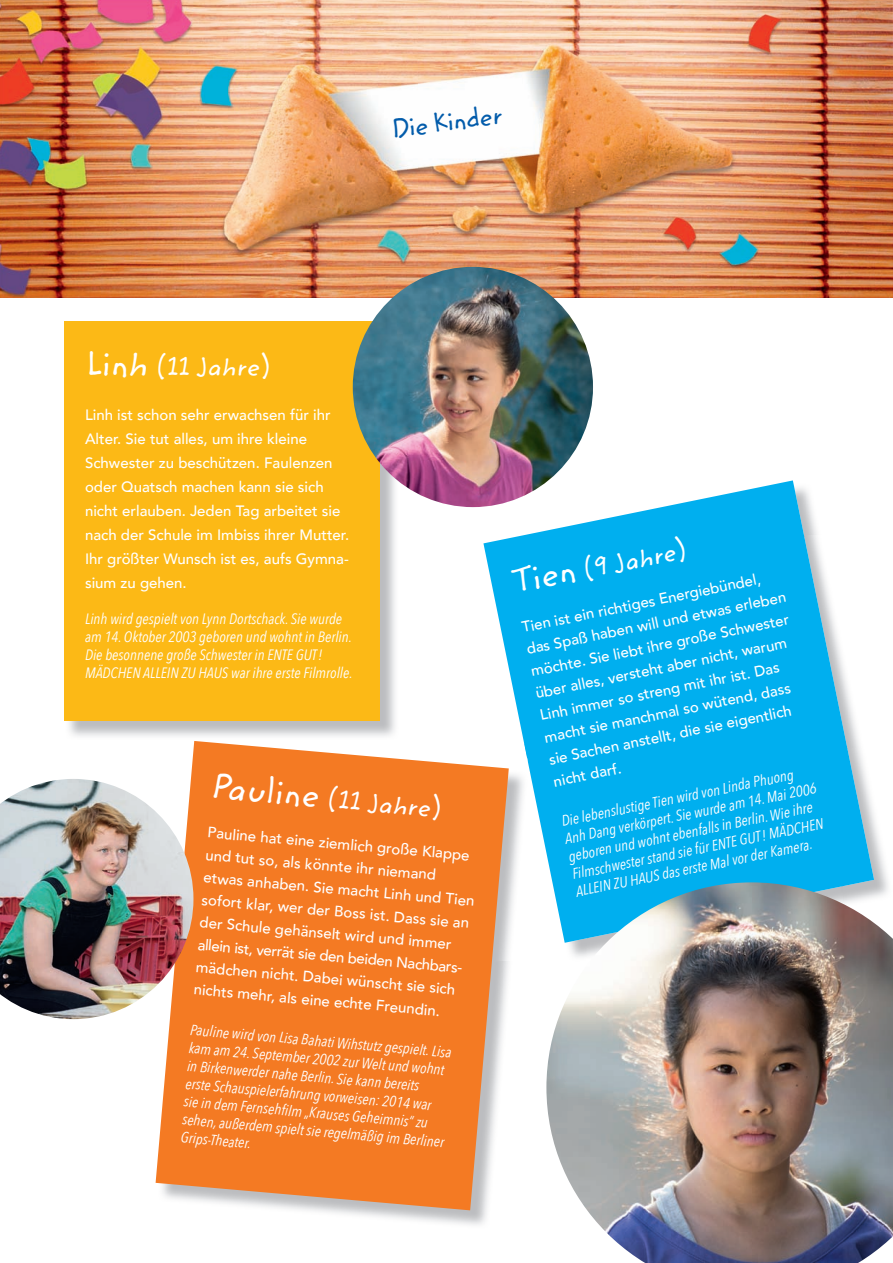
<style>
.page{position:relative;width:893px;height:1263px;background:#fff}
.page>*{position:absolute;margin:0;border:0;box-sizing:border-box;transform-origin:0 0}
.t1{font:27px "Zemke Hand ITC";color:#fff}
.t2{font:27px "Zemke Hand ITC";color:#035cab}
.t3{font:500 15px/22.4px "Avenir";color:#fff}
.t4{font:italic 15px/18px "Avenir Next Condensed";color:#fff}
.s1{font-size:36px}
</style>
<div class="page">
<img style="left:0;top:0;width:893px;height:298px">
<svg style="left:483px;top:480px;width:391px;height:402px;fill:#00afef"></svg>
<img style="left:69px;top:462px;width:329px;height:274px">
<div style="left:64px;top:321px;width:315px;height:400px;background:#fcb916"></div>
<img style="left:546px;top:882px;width:347px;height:381px">
<img style="left:509px;top:743px;width:18px;height:218px">
<img style="left:524px;top:743px;width:3px;height:16px">
<svg style="left:156px;top:741px;width:353px;height:469px;fill:#f47a23"></svg>
<img style="left:0;top:779px;width:193px;height:240px">
<img style="left:353px;top:267px;width:240px;height:240px;border-radius:50%">
<h1 class="t2" style="left:390px;top:119px;width:113px;rotate:-8deg">Die Kinder</h1>
<h1 class="t1" style="left:85px;top:356px;width:188px"><span class="s1">Linh</span> (11 Jahre)</h1>
<p class="t3" style="left:85px;top:403px;width:266px;line-height:24px">Linh ist schon sehr erwachsen für ihr Alter. Sie tut alles, um ihre kleine Schwester zu beschützen. Faulenzen oder Quatsch machen kann sie sich nicht erlauben. Jeden Tag arbeitet sie nach der Schule im Imbiss ihrer Mutter.<br>Ihr größter Wunsch ist es, aufs Gymna&shy;sium zu gehen.</p>
<p class="t4" style="left:85px;top:610px;width:269px">Linh wird gespielt von Lynn Dortschack. Sie wurde am 14. Oktober 2003 geboren und wohnt in Berlin.<br>Die besonnene große Schwester in ENTE GUT!<br>MÄDCHEN ALLEIN ZU HAUS war ihre erste Filmrolle.</p>
<h1 class="t1" style="left:212px;top:778px;width:233px;rotate:5deg"><span class="s1">Pauline</span> (11 Jahre)</h1>
<p class="t3" style="left:209px;top:821px;width:273px;rotate:5deg">Pauline hat eine ziemlich große Klappe und tut so, als könnte ihr niemand etwas anhaben. Sie macht Linh und Tien sofort klar, wer der Boss ist. Dass sie an der Schule gehänselt wird und immer allein ist, verrät sie den beiden Nachbars&shy;mädchen nicht. Dabei wünscht sie sich nichts mehr, als eine echte Freundin.</p>
<p class="t4" style="left:191px;top:1021px;width:264px;rotate:5deg">Pauline wird von Lisa Bahati Wihstutz gespielt. Lisa kam am 24. September 2002 zur Welt und wohnt in Birkenwerder nahe Berlin. Sie kann bereits<br>erste Schauspielerfahrung vorweisen: 2014 war sie in dem Fernsehfilm „Krauses Geheimnis“ zu sehen, außerdem spielt sie regelmäßig im Berliner Grips-Theater.</p>
<h1 class="t1" style="left:511px;top:572px;width:178px;rotate:-11deg"><span class="s1">Tien</span> (9 Jahre)</h1>
<p class="t3" style="left:519px;top:618px;width:267px;rotate:-12deg">Tien ist ein richtiges Energiebündel, das Spaß haben will und etwas erleben möchte. Sie liebt ihre große Schwester über alles, versteht aber nicht, warum Linh immer so streng mit ihr ist. Das macht sie manchmal so wütend, dass sie Sachen anstellt, die sie eigentlich nicht darf.</p>
<p class="t4" style="left:559px;top:814px;width:258px;rotate:-12deg">Die lebenslustige Tien wird von Linda Phuong Anh Dang verkörpert. Sie wurde am 14. Mai 2006 geboren und wohnt ebenfalls in Berlin. Wie ihre Filmschwester stand sie für ENTE GUT! MÄDCHEN ALLEIN ZU HAUS das erste Mal vor der Kamera.</p>
</div>
